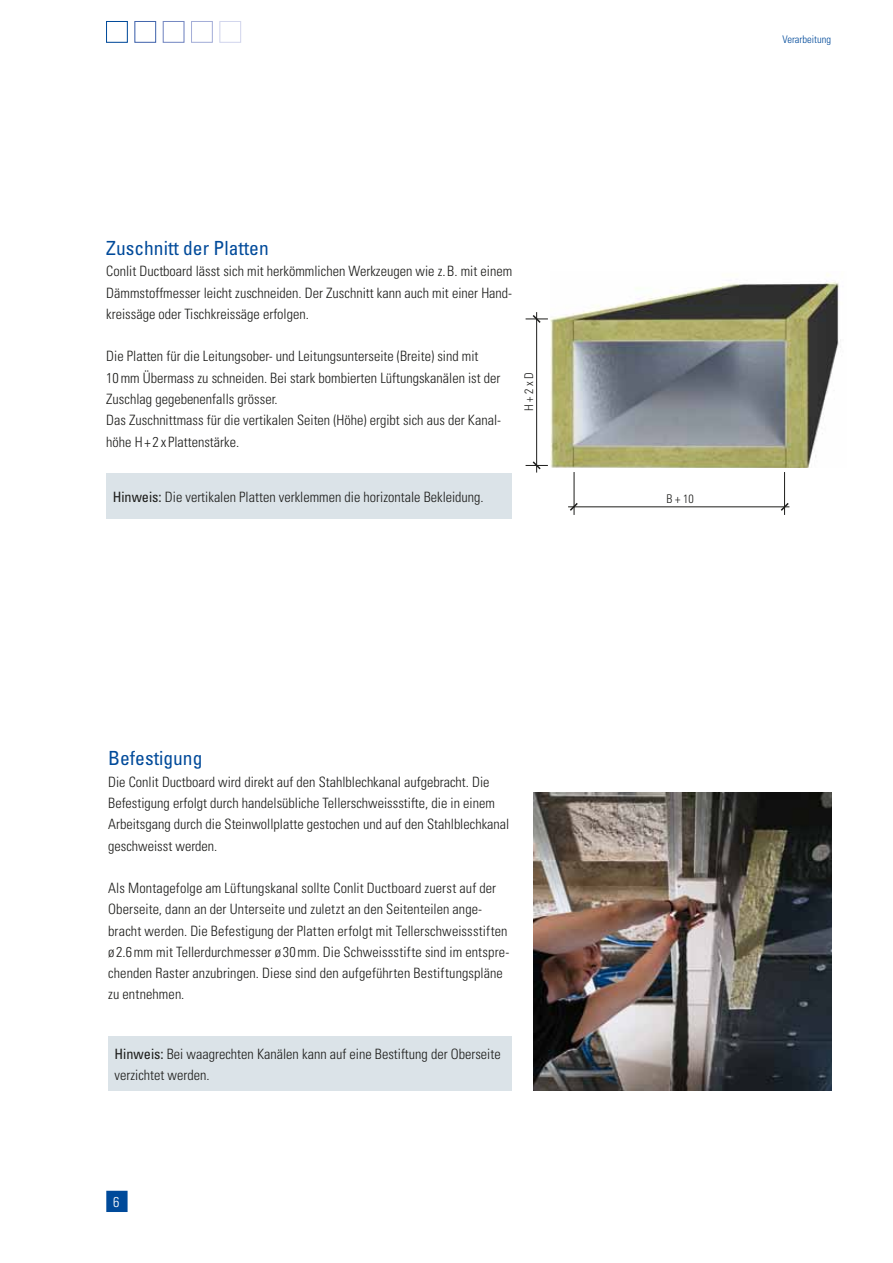
<style>
.page{position:relative;width:893px;height:1263px;background:#fff}
.page>*{position:absolute;margin:0;border:0;box-sizing:border-box;transform-origin:0 0}
.t1{font:condensed 19.5px "Univers";color:#004a9a}
.t2{font:300 condensed 14.25px/21.3px "Univers";color:#1d1d1b}
.t3{font:300 condensed 14.25px "Univers";color:#fff}
.t4{font:300 condensed 12px "Univers";color:#1d1d1b}
.t5{font:300 condensed 10.5px "Univers";color:#004a9a}
.s1{font-weight:400}
</style>
<div class="page">
<div style="left:220px;top:21px;width:21px;height:22px;border:1px solid #d2d6ed"></div>
<div style="left:191px;top:21px;width:22px;height:22px;border:1px solid #a4aed8"></div>
<div style="left:163px;top:21px;width:21px;height:22px;border:1px solid #7588c2"></div>
<div style="left:135px;top:21px;width:21px;height:22px;border:1px solid #4366ad"></div>
<div style="left:106px;top:21px;width:22px;height:22px;border:1px solid #004a9a"></div>
<img style="left:550px;top:274px;width:291px;height:194px">
<img style="left:533px;top:793px;width:298px;height:297px">
<hr style="left:536px;top:312px;width:1px;height:160px;background:#1d1d1b">
<hr style="left:568px;top:507px;width:221px;height:1px;background:#1d1d1b">
<hr style="left:784px;top:472px;width:1px;height:43px;background:#1d1d1b">
<hr style="left:574px;top:472px;width:1px;height:43px;background:#1d1d1b">
<svg style="left:526px;top:313px;width:22px;height:11px"></svg>
<svg style="left:779px;top:501px;width:11px;height:11px"></svg>
<svg style="left:526px;top:460px;width:22px;height:11px"></svg>
<svg style="left:568px;top:501px;width:11px;height:11px"></svg>
<div style="left:108px;top:1036px;width:404px;height:55px;background:#dbe3e8"></div>
<div style="left:106px;top:474px;width:406px;height:45px;background:#dbe3e8"></div>
<div style="left:107px;top:1191px;width:20px;height:20px;background:#004a9a"></div>
<div style="left:106px;top:1191px;width:22px;height:21px;border:2px solid #004a9a"></div>
<h1 class="t1" style="left:106px;top:241px;width:164px">Zuschnitt der Platten</h1>
<p class="t2" style="left:106px;top:262px;width:407px;text-align:justify">Conlit Ductboard lässt sich mit herkömmlichen Werkzeugen wie z. B. mit einem Dämmstoffmesser leicht zuschneiden. Der Zuschnitt kann auch mit einer Hand&shy;kreissäge oder Tischkreissäge erfolgen.</p>
<p class="t2" style="left:106px;top:347px;width:396px">Die Platten für die Leitungsober- und Leitungsunterseite (Breite) sind mit<br>10 mm Übermass zu schneiden. Bei stark bombierten Lüftungskanälen ist der Zuschlag gegebenenfalls grösser.<br>Das Zuschnittmass für die vertikalen Seiten (Höhe) ergibt sich aus der Kanal&shy;höhe H + 2 x Plattenstärke.</p>
<p class="t4" style="left:525px;top:411px;width:41px;rotate:-90deg">H + 2 x D</p>
<p class="t2" style="left:113px;top:488px;width:373px"><span class="s1">Hinweis:</span> Die vertikalen Platten verklemmen die horizontale Bekleidung.</p>
<h1 class="t1" style="left:108px;top:751px;width:96px">Befestigung</h1>
<p class="t2" style="left:108px;top:772px;width:403px">Die Conlit Ductboard wird direkt auf den Stahlblech kanal aufgebracht. Die Befestigung erfolgt durch handelsübliche Tellerschweiss stifte, die in einem Arbeitsgang durch die Steinwollplatte gestochen und auf den Stahlblechkanal geschweisst werden.</p>
<p class="t2" style="left:108px;top:879px;width:403px">Als Montagefolge am Lüftungskanal sollte Conlit Ductboard zuerst auf der Oberseite, dann an der Unterseite und zuletzt an den Seitenteilen ange&shy;bracht werden. Die Befestigung der Platten erfolgt mit Tellerschweissstiften ø 2.6 mm mit Tellerdurchmesser ø 30 mm. Die Schweissstifte sind im entspre&shy;chenden Raster anzubringen. Diese sind den aufgeführten Bestiftungspläne zu entnehmen.</p>
<p class="t2" style="left:115px;top:1045px;width:388px"><span class="s1">Hinweis:</span> Bei waagrechten Kanälen kann auf eine Bestiftung der Oberseite verzichtet werden.</p>
<p class="t3" style="left:113px;top:1196px;width:8px">6</p>
<p class="t5" style="left:782px;top:35px;width:50px">Verarbeitung</p>
<p class="t4" style="left:666px;top:494px;width:29px">B + 10</p>
</div>
